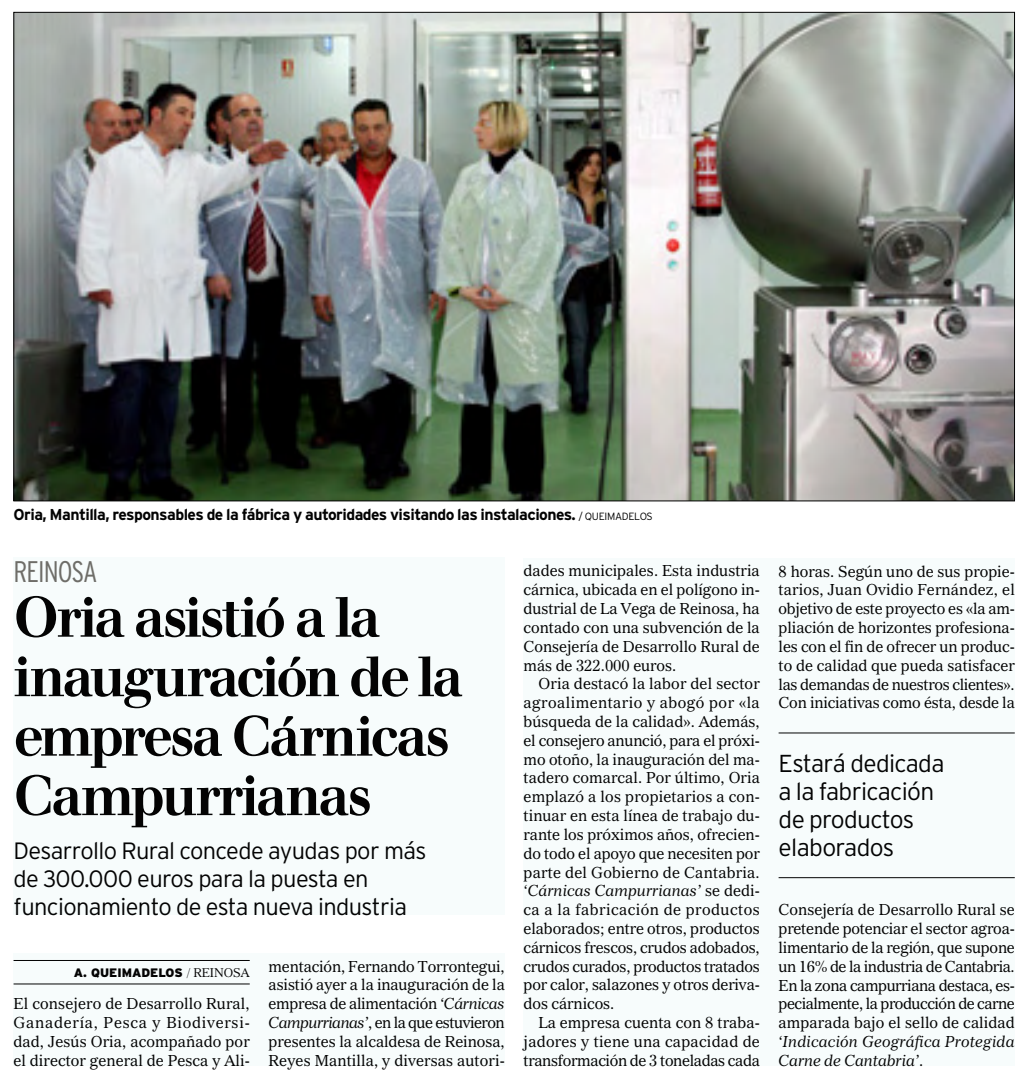
<style>
.page{position:relative;width:1030px;height:1079px;background:#fff}
.page>*{position:absolute;margin:0;border:0;box-sizing:border-box;transform-origin:0 0}
.t1{font:500 56px/59.5px "Walbaum";letter-spacing:-.045em;color:#030303;scale:.95 1}
.t2{font:300 condensed 29.75px "Interstate";letter-spacing:-.03em;color:#6e6d68}
.t3{font:300 24.5px/28px "Interstate";letter-spacing:-.025em;color:#030303}
.t4{font:300 23.5px/28px "Interstate";letter-spacing:-.025em;color:#030303}
.t5{font:700 15.75px "Interstate";letter-spacing:-.035em;color:#030303}
.t6{font:15.25px/18.8px "Imperial WT10 Roman";color:#030303;text-align:justify;scale:.95 1}
.t7{font:italic 15.25px/18.8px "Imperial WT10";letter-spacing:.01em;color:#030303;scale:.95 1}
.t8{font:900 12.25px "Interstate";color:#030303}
.s1{font-weight:300;font-size:10.5px}
.s2{font-family:"Imperial WT10 Roman";font-style:normal}
.s3{font-family:"Imperial WT10";font-style:italic}
.s4{font-family:"Imperial WT15 Roman";font-weight:400}
</style>
<div class="page">
<img style="left:16px;top:14px;width:996px;height:485px">
<div style="left:14px;top:558px;width:490px;height:37px;background:#f7fcfc"></div>
<div style="left:14px;top:595px;width:490px;height:245px;background:#f7fcfc"></div>
<div style="left:14px;top:840px;width:490px;height:75px;background:#f7fcfc"></div>
<div style="left:14px;top:953px;width:490px;height:113px;background:#f7fcfc"></div>
<hr style="left:14px;top:960px;width:236px;height:1px;background:#030303">
<hr style="left:14px;top:984px;width:236px;height:1px;background:#030303">
<div style="left:523px;top:558px;width:491px;height:508px;background:#f7fcfc"></div>
<hr style="left:778px;top:733px;width:236px;height:1px;background:#030303">
<hr style="left:778px;top:877px;width:236px;height:1px;background:#030303">
<p class="t5" style="left:14px;top:509px;width:640px">Oria, Mantilla, responsables de la fábrica y autoridades visitando las instalaciones. <span class="s1">/ QUEIMADELOS</span></p>
<h2 class="t2" style="left:14px;top:560px;width:85px">REINOSA</h2>
<h1 class="t1" style="left:14px;top:593px;width:474px">Oria asistió a la inauguración de la empresa Cárnicas<br>Campurrianas</h1>
<h3 class="t4" style="left:14px;top:839px;width:414px">Desarrollo Rural concede ayudas por más de 300.000 euros para la puesta en funcionamiento de esta nueva industria</h3>
<p class="t6" style="left:523px;top:563px;width:250px">dades municipales. Esta industria cárnica, ubicada en el polígono in&shy;dustrial de La Vega de Reinosa, ha contado con una subvención de la Consejería de Desarrollo Rural de más de 322.000 euros.</p>
<p class="t6" style="left:523px;top:676px;width:250px;text-indent:15px">Oria destacó la labor del sector agroalimentario y abogó por «la búsqueda de la calidad». Además, el consejero anunció, para el próxi&shy;mo otoño, la inauguración del ma&shy;tadero comarcal. Por último, Oria emplazó a los propietarios a con&shy;tinuar en esta línea de trabajo du&shy;rante los próximos años, ofrecien&shy;do todo el apoyo que necesiten por parte del Gobierno de Cantabria.</p>
<p class="t7" style="left:523px;top:883px;width:250px">‘Cárnicas Campurrianas’ <span class="s2">se dedi-</span></p>
<p class="t6" style="left:523px;top:902px;width:250px">ca a la fabricación de productos elaborados; entre otros, productos cárnicos frescos, crudos adobados, crudos curados, productos tratados por calor, salazones y otros deriva&shy;dos cárnicos.</p>
<p class="t6" style="left:523px;top:1015px;width:250px;text-indent:15px">La empresa cuenta con 8 traba&shy;jadores y tiene una capacidad de transformación de 3 toneladas cada</p>
<p class="t6" style="left:268px;top:958px;width:250px">mentación, Fernando Torrontegui, asistió ayer a la inauguración de la empresa de alimentación <span class="s3">‘Cárnicas Campurrianas’</span>, en la que estuvieron presentes la alcaldesa de Reinosa, Reyes Mantilla, y diversas autori-</p>
<p class="t8" style="left:74px;top:968px;width:177px">A. QUEIMADELOS <span class="s4">/ REINOSA</span></p>
<p class="t6" style="left:14px;top:996px;width:250px">El consejero de Desarrollo Rural, Ganadería, Pesca y Biodiversi&shy;dad, Jesús Oria, acompañado por el director general de Pesca y Ali-</p>
<p class="t6" style="left:778px;top:563px;width:250px">8 horas. Según uno de sus propie&shy;tarios, Juan Ovidio Fernández, el objetivo de este proyecto es «la am&shy;pliación de horizontes profesiona&shy;les con el fin de ofrecer un produc&shy;to de calidad que pueda satisfacer las demandas de nuestros clientes».<br>Con iniciativas como ésta, desde la</p>
<h3 class="t3" style="left:778px;top:751px;width:167px">Estará dedicada a la fabricación de productos elaborados</h3>
<p class="t6" style="left:778px;top:902px;width:250px">Consejería de Desarrollo Rural se pretende potenciar el sector agroa&shy;limentario de la región, que supone un 16% de la industria de Cantabria.<br>En la zona campurriana destaca, es&shy;pecialmente, la producción de carne amparada bajo el sello de calidad</p>
<p class="t7" style="left:778px;top:1034px;width:250px">‘Indicación Geográfica Protegida<br>Carne de Cantabria’<span class="s2">.</span></p>
</div>
